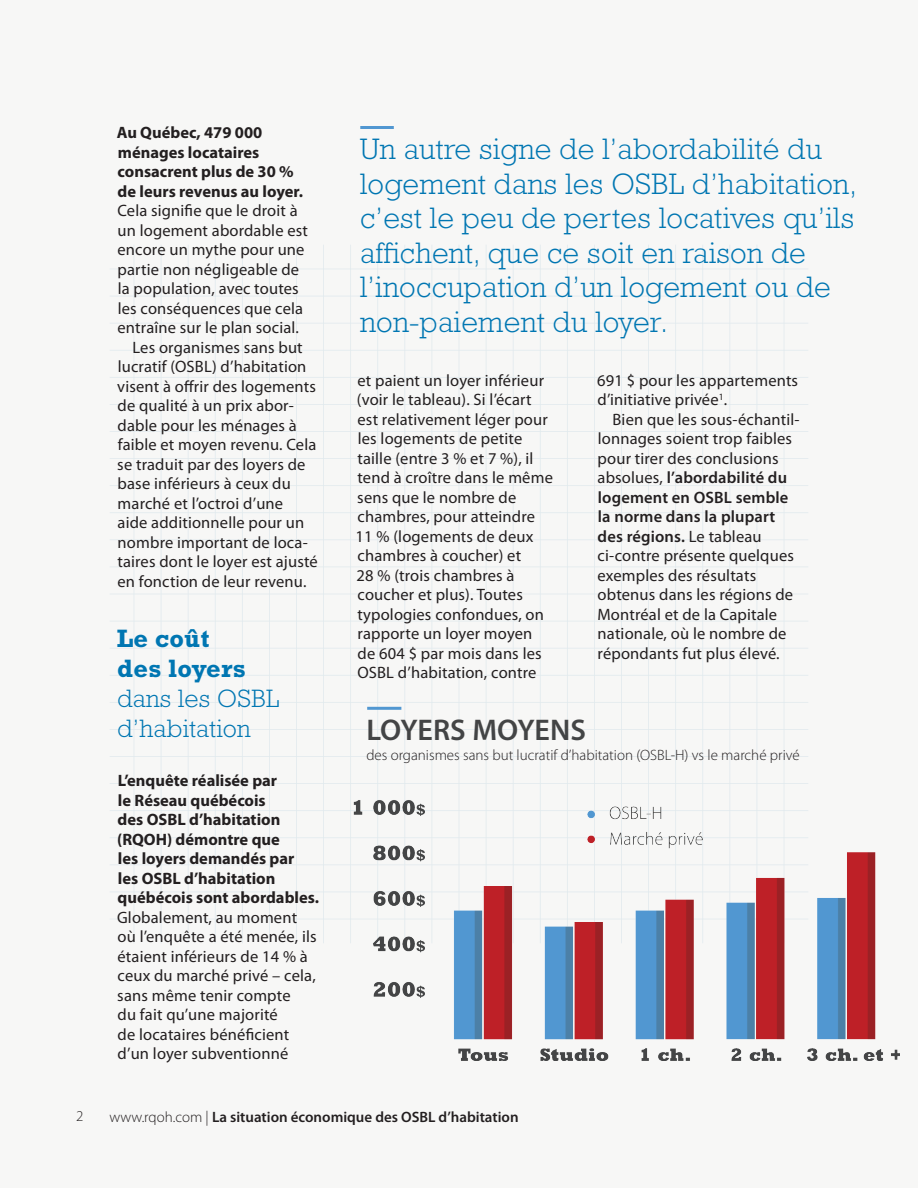
<style>
.page{position:relative;width:918px;height:1188px;background:#f7f7f6}
.page>*{position:absolute;margin:0;border:0;box-sizing:border-box;transform-origin:0 0}
.titres_et_citations{font:300 30px/34.5px "Rockwell Std";letter-spacing:.01em;color:#0076b2}
.t1{font:600 30px "Myriad Pro";color:#434445}
.titres_et_citations-2{font:300 25.5px "Rockwell Std";letter-spacing:.01em;color:#0076b2}
.titres_et_citations-3{font:700 25.5px "Rockwell Std";letter-spacing:.01em;color:#0076b2}
.titres_et_citations-4{font:16.5px/19.5px "Myriad Pro";letter-spacing:.01em;color:#231f20}
.t2{font:300 15px "Myriad Pro";color:#231f20}
.t3{font:600 15px "Myriad Pro";color:#231f20}
.s1{font-weight:700}
.s2{font-weight:600}
.s3{font-weight:300}
</style>
<div class="page">
<img style="left:344px;top:785px;width:556px;height:276px">
<hr style="left:367px;top:707px;width:34px;height:3px;background:#5197d1">
<hr style="left:360px;top:126px;width:34px;height:3px;background:#5197d1">
<p class="titres_et_citations-4" style="left:117px;top:123px;width:193px"><span class="s1">Au Québec, 479 000 ménages locataires consacrent plus de 30 % de leurs revenus au loyer.<br></span>Cela signifie que le droit à un logement abordable est encore un mythe pour une partie non négligeable de la population, avec toutes les conséquences que cela entraîne sur le plan social.</p>
<p class="titres_et_citations-4" style="left:117px;top:337px;width:202px;text-indent:15px">Les organismes sans but lucratif (OSBL) d’habitation visent à offrir des logements de qualité à un prix abor&shy;dable pour les ménages à faible et moyen revenu. Cela se traduit par des loyers de base inférieurs à ceux du marché et l’octroi d’une<br>aide additionnelle pour un nombre important de loca&shy;taires dont le loyer est ajusté en fonction de leur revenu.</p>
<p class="titres_et_citations-3" style="left:117px;top:623px;width:94px">Le coût</p>
<p class="titres_et_citations-3" style="left:117px;top:653px;width:130px">des loyers</p>
<p class="titres_et_citations-2" style="left:117px;top:684px;width:163px">dans les OSBL</p>
<p class="titres_et_citations-2" style="left:117px;top:714px;width:135px">d’habitation</p>
<p class="titres_et_citations-4" style="left:117px;top:771px;width:203px"><span class="s1">L’enquête réalisée par<br>le Réseau québécois<br>des OSBL d’habitation (RQOH) démontre que<br>les loyers demandés par<br>les OSBL d’habitation québécois sont abordables.<br></span>Globalement, au moment où l’enquête a été menée, ils étaient inférieurs de 14 % à ceux du marché privé – cela, sans même tenir compte<br>du fait qu’une majorité<br>de locataires bénéficient d’un loyer subventionné</p>
<p class="titres_et_citations" style="left:360px;top:132px;width:499px">Un autre signe de l’abordabilité du logement dans les OSBL d’habitation, c’est le peu de pertes locatives qu’ils affichent, que ce soit en raison de l’inoccupation d’un logement ou de non-paiement du loyer.</p>
<p class="titres_et_citations-4" style="left:356px;top:370px;width:199px">et paient un loyer inférieur (voir le tableau). Si l’écart est relativement léger pour les logements de petite taille (entre 3 % et 7 %), il tend à croître dans le même sens que le nombre de chambres, pour atteindre<br>11 % (logements de deux chambres à coucher) et<br>28 % (trois chambres à coucher et plus). Toutes typologies confondues, on rapporte un loyer moyen<br>de 604 $ par mois dans les<br>OSBL d’habitation, contre</p>
<p class="titres_et_citations-4" style="left:597px;top:370px;width:202px">691 $ pour les appartements d’initiative privée<sup>1</sup>.</p>
<p class="titres_et_citations-4" style="left:597px;top:409px;width:204px;text-indent:15px">Bien que les sous-échantil&shy;lonnages soient trop faibles pour tirer des conclusions absolues, <span class="s2">l’abordabilité du logement en OSBL semble la norme dans la plupart des régions.</span> Le tableau ci-contre présente quelques exemples des résultats obtenus dans les régions de<br>Montréal et de la Capitale nationale, où le nombre de répondants fut plus élevé.</p>
<p class="t1" style="left:366px;top:711px;width:221px">LOYERS MOYENS</p>
<p class="t2" style="left:366px;top:746px;width:435px">des organismes sans but lucratif d’habitation (OSBL-H) vs le marché privé</p>
<p class="t2" style="left:76px;top:1107px;width:9px">2</p>
<p class="t3" style="left:110px;top:1108px;width:411px"><span class="s3">www.rqoh.com |</span> La situation économique des OSBL d’habitation</p>
</div>
